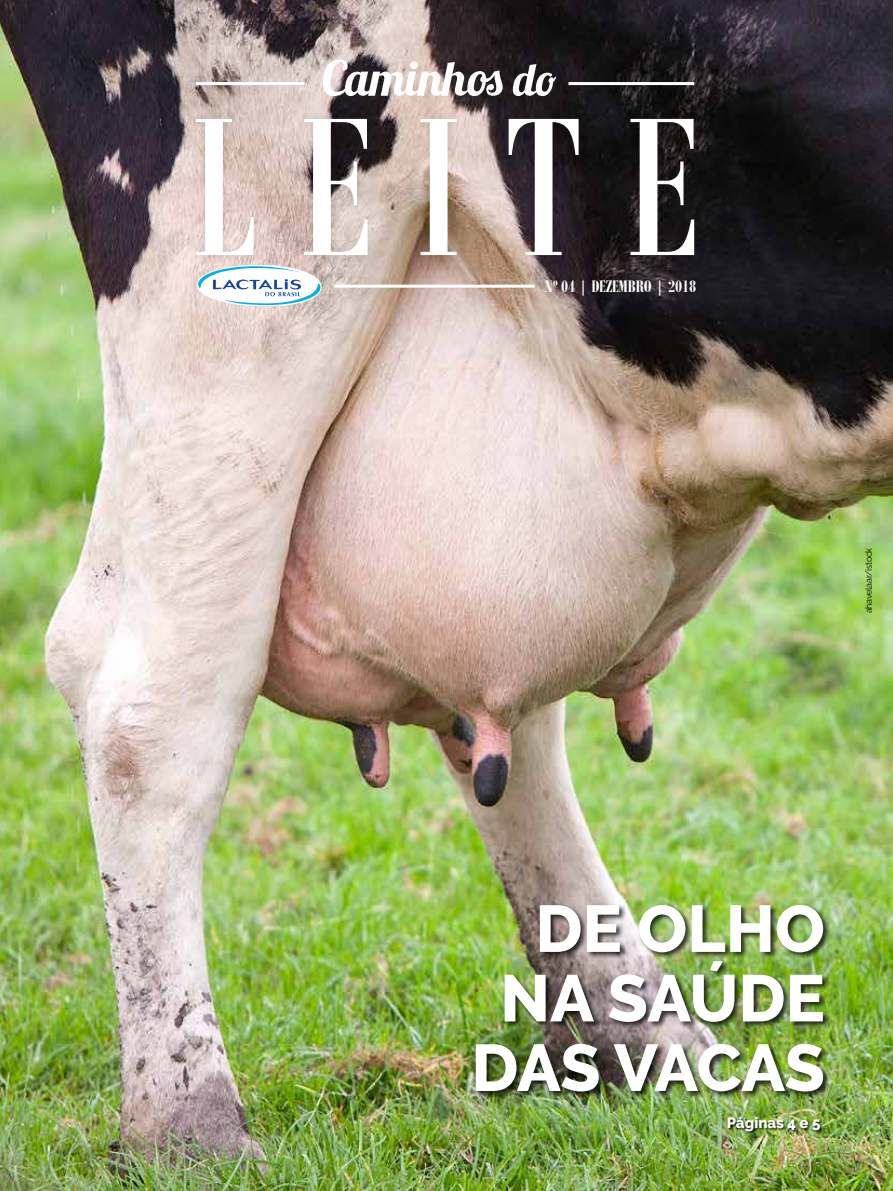
<style>
.page{position:relative;width:893px;height:1191px;background:#fff}
.page>*{position:absolute;margin:0;border:0;box-sizing:border-box;transform-origin:0 0}
.t1{font:800 65.85px/69.4px "Raleway";letter-spacing:-.005em;color:#fff;text-align:right}
.t2{font:700 18px "Bodoni MT Condensed";color:#fff}
.t3{font:800 15px "Raleway";color:#fff}
.t4{font:9px "Raleway";letter-spacing:-.03em;color:#000}
</style>
<div class="page">
<img style="left:0;top:0;width:893px;height:1191px">
<svg style="left:196px;top:265px;width:126px;height:42px"></svg>
<div style="left:474px;top:903px;width:357px;height:196px;background:#000;opacity:.75"></div>
<div style="left:727px;top:1117px;width:96px;height:17px;background:#000;opacity:.75"></div>
<hr style="left:334px;top:285px;width:200px;height:3px;background:#fff">
<div style="left:187px;top:109px;width:517px;height:156px;background:#000;opacity:.15"></div>
<svg style="left:196px;top:119px;width:58px;height:136px"></svg>
<svg style="left:304px;top:119px;width:64px;height:136px"></svg>
<svg style="left:421px;top:119px;width:36px;height:136px"></svg>
<svg style="left:509px;top:119px;width:70px;height:136px"></svg>
<svg style="left:630px;top:119px;width:64px;height:136px"></svg>
<svg style="left:323px;top:60px;width:180px;height:36px"></svg>
<svg style="left:513px;top:64px;width:43px;height:32px"></svg>
<hr style="left:196px;top:82px;width:109px;height:3px;background:#fff">
<hr style="left:568px;top:82px;width:126px;height:3px;background:#fff">
<p class="t2" style="left:545px;top:275px;width:153px">Nº 04 | DEZEMBRO | 2018</p>
<p class="t4" style="left:863px;top:613px;width:67px;rotate:-90deg">ahavelaar/istock</p>
<p class="t1" style="left:471px;top:894px;width:355px">DE OLHO<br>NA SAÚDE<br>DAS VACAS</p>
<p class="t3" style="left:727px;top:1114px;width:95px">PÁGINAS 4 E 5</p>
</div>
